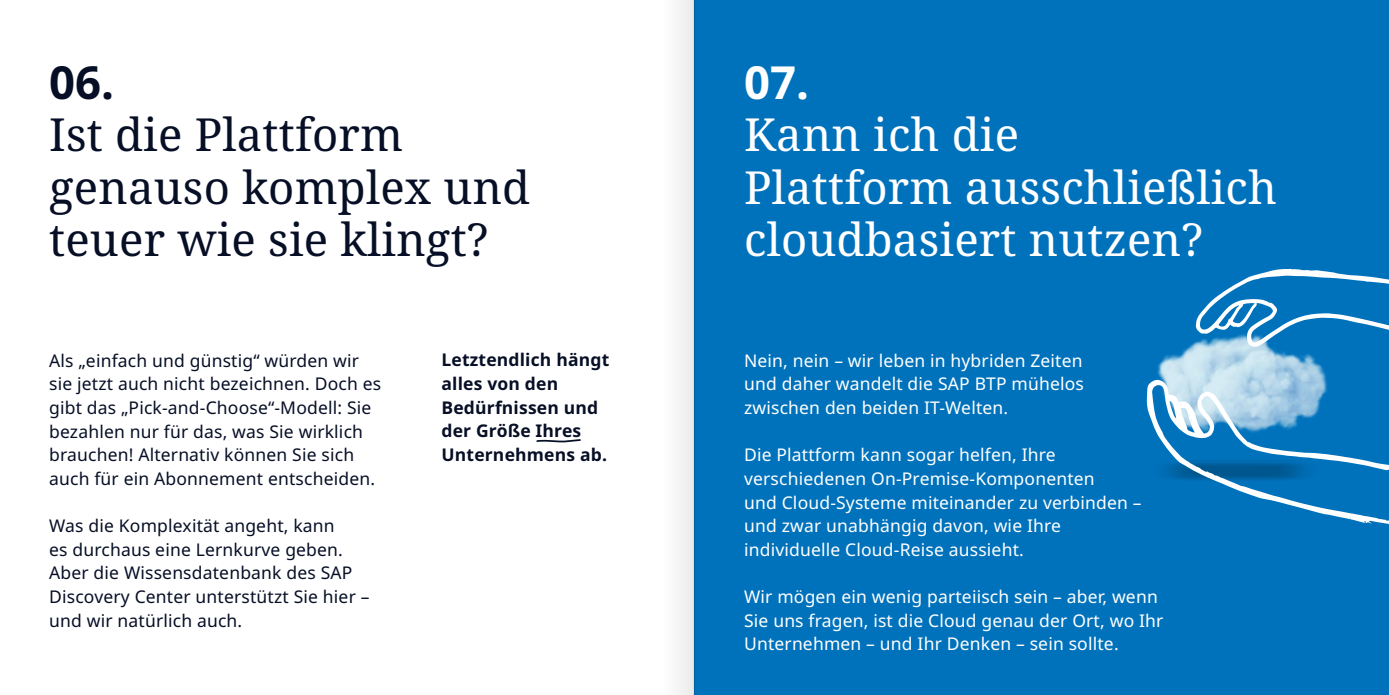
<style>
.page{position:relative;width:1389px;height:695px;background:#fff}
.page>*{position:absolute;margin:0;border:0;box-sizing:border-box;transform-origin:0 0}
.t1{font:45.5px/52.5px "Noto Serif";letter-spacing:.005em;color:#fff}
.t2{font:45.5px/52.5px "Noto Serif";letter-spacing:.005em;color:#070f26}
.t3{font:700 45.5px "Noto Sans";color:#070f26}
.t4{font:700 45.5px "Noto Sans";color:#fff}
.t5{font:17.5px/23.6px "Noto Sans";letter-spacing:.01em;color:#fff}
.t6{font:17.5px/23.6px "Noto Sans";letter-spacing:.01em;color:#070f26}
.t7{font:700 17.5px/23.6px "Noto Sans";letter-spacing:.01em;color:#070f26}
</style>
<div class="page">
<div style="left:694px;top:0;width:695px;height:694px;background:#0072bc"></div>
<img style="left:1157px;top:325px;width:169px;height:54px">
<svg style="left:1146px;top:379px;width:243px;height:145px"></svg>
<svg style="left:1196px;top:268px;width:193px;height:85px"></svg>
<svg style="left:536px;top:439px;width:45px;height:4px"></svg>
<div style="left:653px;top:0;width:41px;height:694px;background:#f8f8f8"></div>
<hr style="left:694px;top:0;width:1px;height:694px;background:#000">
<h1 class="t3" style="left:49px;top:56px;width:67px">06.</h1>
<h1 class="t2" style="left:49px;top:110px;width:483px">Ist die Plattform genauso komplex und teuer wie sie klingt?</h1>
<p class="t6" style="left:49px;top:349px;width:334px">Als „einfach und günstig“ würden wir sie jetzt auch nicht bezeichnen. Doch es gibt das „Pick-and-Choose“-Modell: Sie bezahlen nur für das, was Sie wirklich brauchen! Alternativ können Sie sich auch für ein Abonnement entscheiden.</p>
<p class="t6" style="left:49px;top:514px;width:322px">Was die Komplexität angeht, kann<br>es durchaus eine Lernkurve geben.<br>Aber die Wissensdatenbank des SAP Discovery Center unterstützt Sie hier – und wir natürlich auch.</p>
<p class="t7" style="left:442px;top:348px;width:169px">Letztendlich hängt alles von den<br>Bedürfnissen und der Größe Ihres<br>Unternehmens ab.</p>
<h1 class="t4" style="left:744px;top:56px;width:67px">07.</h1>
<h1 class="t1" style="left:744px;top:110px;width:534px">Kann ich die<br>Plattform ausschließlich cloudbasiert nutzen?</h1>
<p class="t5" style="left:744px;top:349px;width:341px;text-align:justify">Nein, nein – wir leben in hybriden Zeiten und daher wandelt die SAP BTP mühelos zwischen den beiden IT-Welten.</p>
<p class="t5" style="left:744px;top:443px;width:399px">Die Plattform kann sogar helfen, Ihre verschiedenen On-Premise-Komponenten<br>und Cloud-Systeme miteinander zu verbinden – und zwar unabhängig davon, wie Ihre individuelle Cloud-Reise aussieht.</p>
<p class="t5" style="left:744px;top:585px;width:421px">Wir mögen ein wenig parteiisch sein – aber, wenn<br>Sie uns fragen, ist die Cloud genau der Ort, wo Ihr<br>Unternehmen – und Ihr Denken – sein sollte.</p>
</div>
